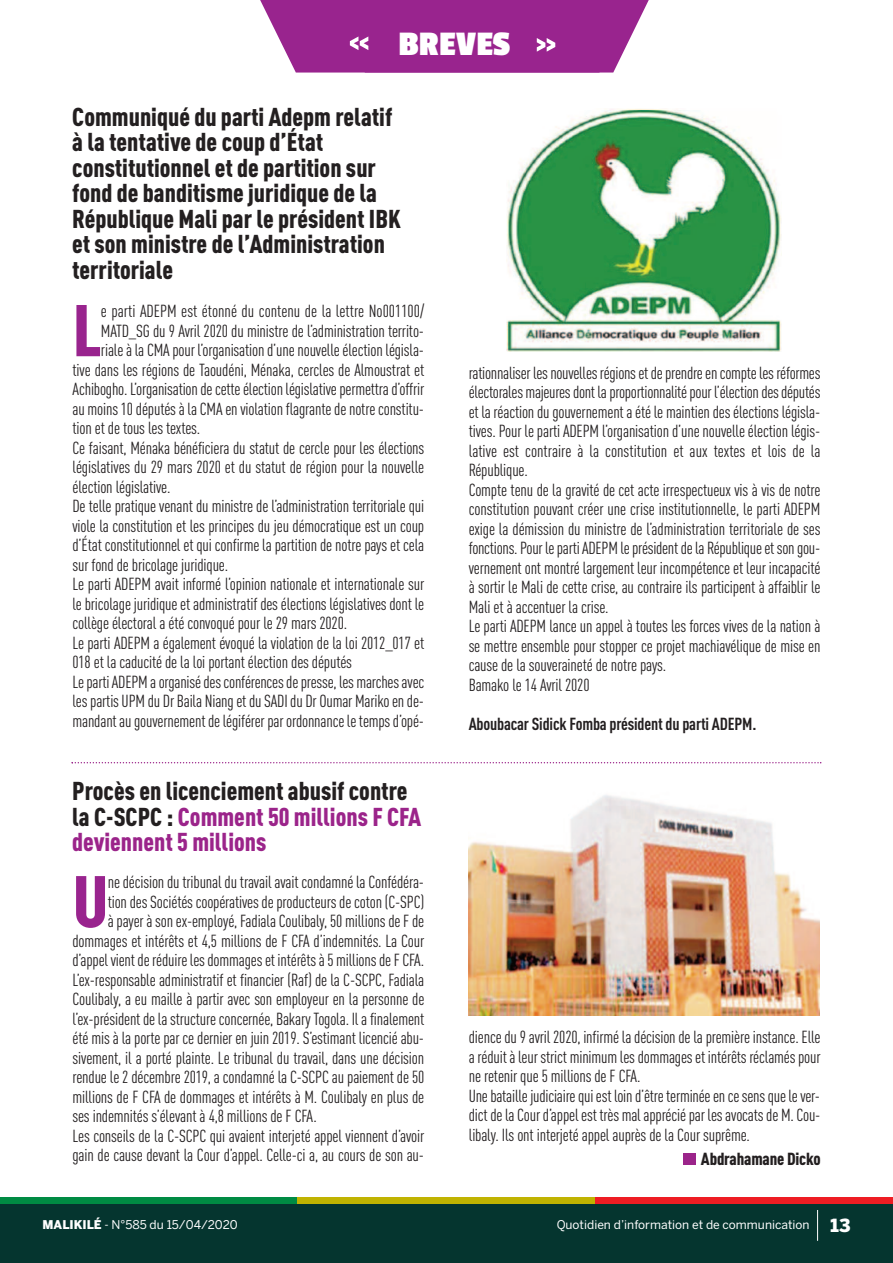
<style>
.page{position:relative;width:893px;height:1263px;background:#fff}
.page>*{position:absolute;margin:0;border:0;box-sizing:border-box;transform-origin:0 0}
.t1{font:900 condensed 72px "DIN Pro";color:#99248e}
.t2{font:700 36px "Passion One";color:#fff}
.t3{font:900 condensed 25.5px/25.5px "DIN Pro";color:#231f20}
.t4{font:condensed 17.25px/19.5px "DIN Pro";letter-spacing:-.01em;color:#231f20}
.t5{font:700 condensed 17.25px "DIN Pro";letter-spacing:-.01em;color:#231f20}
.t6{font:900 condensed 17.25px "DIN Pro";letter-spacing:-.01em;color:#231f20}
.t7{font:12px "Benton Sans";color:#fff}
.s1{color:#9b248a}
.s2{font-weight:900}
.s3{font-weight:900;font-size:18px}
</style>
<div class="page">
<div style="left:0;top:1203px;width:893px;height:60px;background:#05352f"></div>
<div style="left:0;top:1197px;width:298px;height:6px;background:#008b43"></div>
<div style="left:298px;top:1197px;width:297px;height:6px;background:#c0b301"></div>
<div style="left:595px;top:1197px;width:297px;height:6px;background:#ee1d23"></div>
<hr style="left:817px;top:1210px;width:1px;height:31px;background:#fff">
<svg style="left:260px;top:0;width:389px;height:73px;background:#a33b99"></svg>
<img style="left:507px;top:109px;width:275px;height:242px">
<div style="left:683px;top:1153px;width:13px;height:11px;background:#9b248a"></div>
<img style="left:469px;top:795px;width:351px;height:221px">
<svg style="left:72px;top:762px;width:749px;height:1px"></svg>
<h2 class="t2" style="left:399px;top:25px;width:113px">BREVES</h2>
<h3 class="t3" style="left:72px;top:106px;width:330px">Communiqué du parti Adepm relatif à la tentative de coup d’État constitutionnel et de partition sur fond de banditisme juridique de la<br>République Mali par le président IBK et son ministre de l’Administration territoriale</h3>
<h1 class="t1" style="left:72px;top:305px;width:31px">L</h1>
<p class="t4" style="left:101px;top:303px;width:325px">e parti ADEPM est étonné du contenu de la lettre No001100/</p>
<p class="t4" style="left:101px;top:323px;width:325px">MATD_SG du 9 Avril 2020 du ministre de l’administration territo-</p>
<p class="t4" style="left:101px;top:342px;width:325px">riale à la CMA pour l’organisation d’une nouvelle élection législa-</p>
<p class="t4" style="left:72px;top:362px;width:353px">tive dans les régions de Taoudéni, Ménaka, cercles de Almoustrat et</p>
<p class="t4" style="left:72px;top:381px;width:353px">Achibogho.L’organisationdecetteélectionlégislativepermettrad’offrir</p>
<p class="t4" style="left:72px;top:401px;width:353px">au moins 10 députés à la CMA en violation flagrante de notre constitu-</p>
<p class="t4" style="left:72px;top:420px;width:129px">tion et de tous les textes.</p>
<p class="t4" style="left:72px;top:440px;width:353px">Ce faisant, Ménaka bénéficiera du statut de cercle pour les élections</p>
<p class="t4" style="left:72px;top:459px;width:353px">législatives du 29 mars 2020 et du statut de région pour la nouvelle</p>
<p class="t4" style="left:72px;top:479px;width:100px">élection législative.</p>
<p class="t4" style="left:72px;top:498px;width:353px">De telle pratique venant du ministre de l’administration territoriale qui</p>
<p class="t4" style="left:72px;top:518px;width:353px">viole la constitution et les principes du jeu démocratique est un coup</p>
<p class="t4" style="left:72px;top:537px;width:353px">d’État constitutionnel et qui confirme la partition de notre pays et cela</p>
<p class="t4" style="left:72px;top:557px;width:157px">sur fond de bricolage juridique.</p>
<p class="t4" style="left:72px;top:576px;width:353px">Le parti ADEPM avait informé l’opinion nationale et internationale sur</p>
<p class="t4" style="left:72px;top:596px;width:353px">le bricolage juridique et administratif des élections législatives dont le</p>
<p class="t4" style="left:72px;top:615px;width:276px">collège électoral a été convoqué pour le 29 mars 2020.</p>
<p class="t4" style="left:72px;top:635px;width:353px">Le parti ADEPM a également évoqué la violation de la loi 2012_017 et</p>
<p class="t4" style="left:72px;top:654px;width:281px">018 et la caducité de la loi portant élection des députés</p>
<p class="t4" style="left:72px;top:674px;width:353px">LepartiADEPM aorganisédesconférencesdepresse, lesmarchesavec</p>
<p class="t4" style="left:72px;top:693px;width:353px">les partis UPM du Dr Baila Niang et du SADI du Dr Oumar Mariko en de-</p>
<p class="t4" style="left:72px;top:713px;width:353px">mandantaugouvernementdelégiférerparordonnanceletempsd’opé-</p>
<h3 class="t3" style="left:72px;top:781px;width:350px">Procès en licenciement abusif contre la C-SCPC : <span class="s1">Comment 50 millions F CFA deviennent 5 millions</span></h3>
<h1 class="t1" style="left:72px;top:876px;width:38px">U</h1>
<p class="t4" style="left:108px;top:874px;width:318px">ne décision du tribunal du travail avait condamné la Confédéra-</p>
<p class="t4" style="left:108px;top:894px;width:318px">tion des Sociétés coopératives de producteurs de coton (C-SPC)</p>
<p class="t4" style="left:108px;top:913px;width:318px">à payer à son ex-employé, Fadiala Coulibaly, 50 millions de F de</p>
<p class="t4" style="left:72px;top:933px;width:353px">dommages et intérêts et 4,5 millions de F CFA d’indemnités. La Cour</p>
<p class="t4" style="left:73px;top:952px;width:353px">d’appelvientderéduirelesdommageset intérêtsà5 millionsdeFCFA.</p>
<p class="t4" style="left:73px;top:972px;width:353px">L’ex-responsable administratif et financier (Raf) de la C-SCPC, Fadiala</p>
<p class="t4" style="left:73px;top:991px;width:353px">Coulibaly, a eu maille à partir avec son employeur en la personne de</p>
<p class="t4" style="left:73px;top:1011px;width:353px">l’ex-président de la structure concernée, Bakary Togola. Il a finalement</p>
<p class="t4" style="left:73px;top:1030px;width:353px">été mis à la porte par ce dernier en juin 2019. S’estimant licencié abu-</p>
<p class="t4" style="left:73px;top:1050px;width:353px">sivement, il a porté plainte. Le tribunal du travail, dans une décision</p>
<p class="t4" style="left:73px;top:1069px;width:353px">rendue le 2 décembre 2019, a condamné la C-SCPC au paiement de 50</p>
<p class="t4" style="left:72px;top:1089px;width:353px">millions de F CFA de dommages et intérêts à M. Coulibaly en plus de</p>
<p class="t4" style="left:72px;top:1108px;width:246px">ses indemnités s’élevant à 4,8 millions de F CFA.</p>
<p class="t4" style="left:72px;top:1128px;width:353px">Les conseils de la C-SCPC qui avaient interjeté appel viennent d’avoir</p>
<p class="t4" style="left:72px;top:1147px;width:353px">gain de cause devant la Cour d’appel. Celle-ci a, au cours de son au-</p>
<p class="t4" style="left:469px;top:364px;width:353px">rationnaliser lesnouvellesrégionsetdeprendreencomptelesréformes électoralesmajeuresdont laproportionnalitépour l’électiondesdéputés et la réaction du gouvernement a été le maintien des élections législa&shy;tives. Pour le parti ADEPM l’organisation d’une nouvelle élection légis&shy;lative est contraire à la constitution et aux textes et lois de la République.<br>Compte tenu de la gravité de cet acte irrespectueux vis à vis de notre constitution pouvant créer une crise institutionnelle, le parti ADEPM exige la démission du ministre de l’administration territoriale de ses fonctions. Pour lepartiADEPMleprésidentdela Républiqueetsongou&shy;vernement ont montré largement leur incompétence et leur incapacité à sortir le Mali de cette crise, au contraire ils participent à affaiblir le Mali et à accentuer la crise.<br>Le parti ADEPM lance un appel à toutes les forces vives de la nation à se mettre ensemble pour stopper ce projet machiavélique de mise en cause de la souveraineté de notre pays.<br>Bamako le 14 Avril 2020</p>
<p class="t5" style="left:469px;top:717px;width:289px">Aboubacar Sidick Fomba président du parti ADEPM.</p>
<p class="t4" style="left:469px;top:1029px;width:353px">dience du 9 avril 2020, infirmé la décision de la première instance. Elle a réduit à leur strict minimum les dommages et intérêts réclamés pour ne retenir que 5 millions de F CFA.<br>Unebataillejudiciairequiest loind’êtreterminéeencesensquelever&shy;dict de la Cour d’appel est très mal apprécié par les avocats de M. Cou&shy;libaly. Ils ont interjeté appel auprès de la Cour suprême.</p>
<p class="t6" style="left:701px;top:1152px;width:121px">Abdrahamane Dicko</p>
<p class="t7" style="left:43px;top:1218px;width:197px"><span class="s2">MALIKILÉ</span> - N°585 du 15/04/2020</p>
<p class="t7" style="left:557px;top:1218px;width:295px">Quotidien d’information et de communication <span class="s3">13</span></p>
</div>
